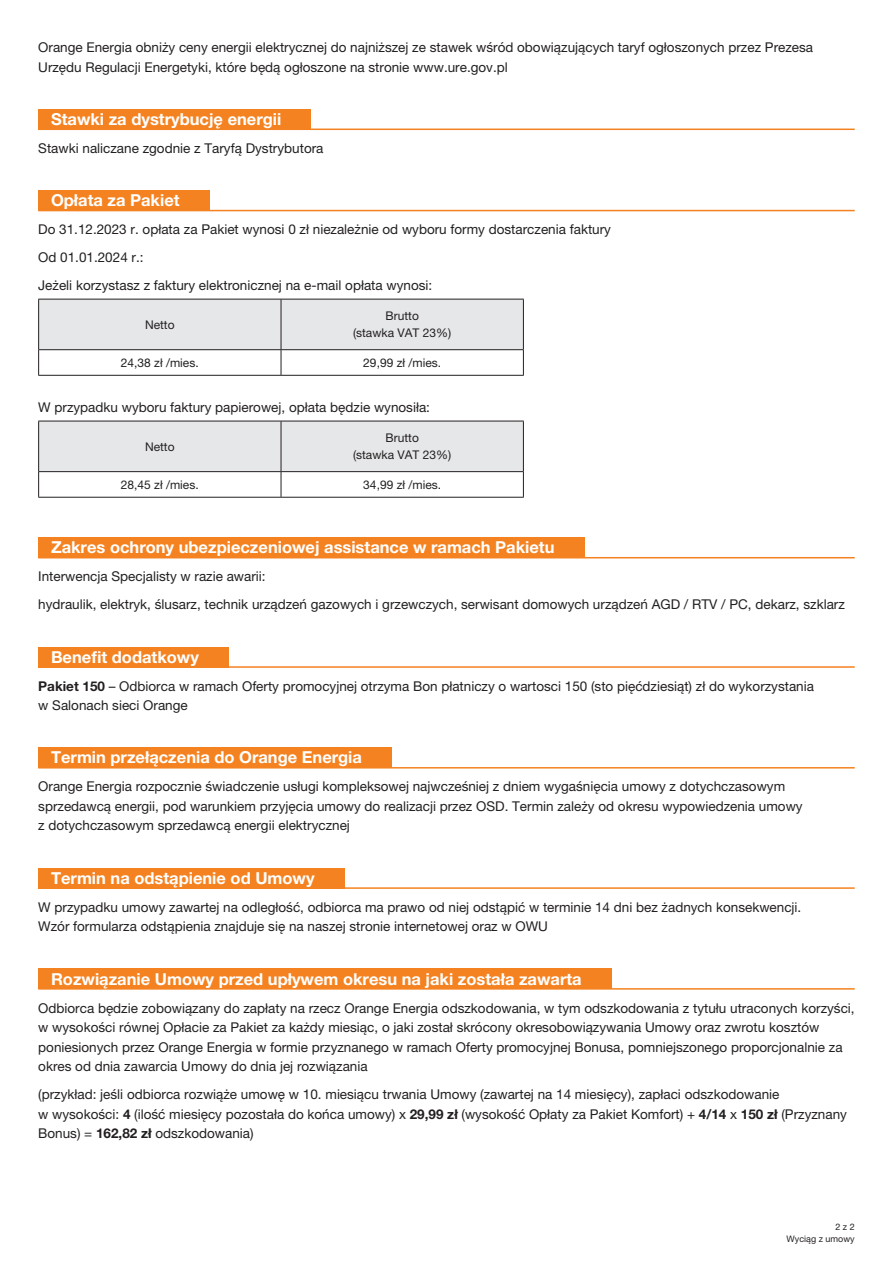
<style>
.page{position:relative;width:893px;height:1263px;background:#fff}
.page>*{position:absolute;margin:0;border:0;box-sizing:border-box;transform-origin:0 0}
.TYTUL_WYCIAG{font:700 16.5px "Helvetica Neue LT Pro";color:#fff}
.TXT{font:13.5px/19.5px "Helvetica Neue LT Pro";color:#231f20}
.TXT_TABELA{font:12px/16.5px "Helvetica Neue LT Pro";color:#231f20;text-align:center}
.t1{font:9px/12px "Helvetica Neue LT Pro";color:#231f20;text-align:right}
.s1{font-weight:700}
</style>
<div class="page">
<div style="left:38px;top:109px;width:273px;height:21px;background:#f58220"></div>
<hr style="left:38px;top:129px;width:817px;height:1px;background:#f58220">
<div style="left:38px;top:190px;width:171px;height:21px;background:#f58220"></div>
<hr style="left:38px;top:210px;width:817px;height:1px;background:#f58220">
<div style="left:38px;top:537px;width:546px;height:21px;background:#f58220"></div>
<hr style="left:38px;top:557px;width:817px;height:1px;background:#f58220">
<div style="left:38px;top:647px;width:191px;height:20px;background:#f58220"></div>
<hr style="left:38px;top:666px;width:817px;height:2px;background:#f58220">
<div style="left:38px;top:747px;width:354px;height:21px;background:#f58220"></div>
<hr style="left:38px;top:767px;width:817px;height:1px;background:#f58220">
<div style="left:38px;top:868px;width:306px;height:20px;background:#f58220"></div>
<hr style="left:38px;top:887px;width:817px;height:2px;background:#f58220">
<div style="left:38px;top:968px;width:573px;height:21px;background:#f58220"></div>
<hr style="left:38px;top:988px;width:817px;height:2px;background:#f58220">
<svg style="left:38px;top:300px;width:486px;height:75px"></svg>
<hr style="left:38px;top:375px;width:243px;height:1px;background:#231f20">
<hr style="left:281px;top:375px;width:243px;height:1px;background:#231f20">
<hr style="left:38px;top:299px;width:243px;height:1px;background:#231f20">
<hr style="left:38px;top:299px;width:1px;height:50px;background:#231f20">
<hr style="left:281px;top:299px;width:243px;height:1px;background:#231f20">
<hr style="left:523px;top:299px;width:1px;height:50px;background:#231f20">
<hr style="left:38px;top:349px;width:243px;height:1px;background:#231f20">
<hr style="left:281px;top:349px;width:243px;height:1px;background:#231f20">
<svg style="left:38px;top:422px;width:486px;height:75px"></svg>
<hr style="left:38px;top:497px;width:243px;height:1px;background:#231f20">
<hr style="left:281px;top:497px;width:243px;height:1px;background:#231f20">
<hr style="left:38px;top:421px;width:243px;height:1px;background:#231f20">
<hr style="left:38px;top:421px;width:1px;height:50px;background:#231f20">
<hr style="left:281px;top:421px;width:243px;height:1px;background:#231f20">
<hr style="left:523px;top:421px;width:1px;height:50px;background:#231f20">
<hr style="left:38px;top:471px;width:243px;height:1px;background:#231f20">
<hr style="left:281px;top:471px;width:243px;height:1px;background:#231f20">
<p class="TXT" style="left:38px;top:37px;width:776px">Orange Energia obniży ceny energii elektrycznej do najniższej ze stawek wśród obowiązujących taryf ogłoszonych przez Prezesa<br>Urzędu Regulacji Energetyki, które będą ogłoszone na stronie www.ure.gov.pl</p>
<p class="TYTUL_WYCIAG" style="left:51px;top:109px;width:232px">Stawki za dystrybucję energii</p>
<p class="TXT" style="left:38px;top:138px;width:287px">Stawki naliczane zgodnie z Taryfą Dystrybutora</p>
<p class="TYTUL_WYCIAG" style="left:51px;top:190px;width:130px">Opłata za Pakiet</p>
<p class="TXT" style="left:38px;top:219px;width:574px">Do 31.12.2023 r. opłata za Pakiet wynosi 0 zł niezależnie od wyboru formy dostarczenia faktury</p>
<p class="TXT" style="left:38px;top:247px;width:107px">Od 01.01.2024 r.:</p>
<p class="TXT" style="left:38px;top:275px;width:395px">Jeżeli korzystasz z faktury elektronicznej na e-mail opłata wynosi:</p>
<p class="TXT_TABELA" style="left:145px;top:316px;width:31px">Netto</p>
<p class="TXT_TABELA" style="left:353px;top:308px;width:100px">Brutto<br>(stawka VAT 23%)</p>
<p class="TXT_TABELA" style="left:121px;top:354px;width:79px">24,38 zł /mies.</p>
<p class="TXT_TABELA" style="left:363px;top:354px;width:79px">29,99 zł /mies.</p>
<p class="TXT" style="left:38px;top:397px;width:393px">W przypadku wyboru faktury papierowej, opłata będzie wynosiła:</p>
<p class="TXT_TABELA" style="left:145px;top:438px;width:31px">Netto</p>
<p class="TXT_TABELA" style="left:353px;top:430px;width:100px">Brutto<br>(stawka VAT 23%)</p>
<p class="TXT_TABELA" style="left:121px;top:476px;width:79px">28,45 zł /mies.</p>
<p class="TXT_TABELA" style="left:363px;top:476px;width:79px">34,99 zł /mies.</p>
<p class="TYTUL_WYCIAG" style="left:51px;top:537px;width:505px">Zakres ochrony ubezpieczeniowej assistance w ramach Pakietu</p>
<p class="TXT" style="left:38px;top:567px;width:229px">Interwencja Specjalisty w razie awarii:</p>
<p class="TXT" style="left:38px;top:595px;width:808px">hydraulik, elektryk, ślusarz, technik urządzeń gazowych i grzewczych, serwisant domowych urządzeń AGD / RTV / PC, dekarz, szklarz</p>
<p class="TYTUL_WYCIAG" style="left:51px;top:646px;width:149px">Benefit dodatkowy</p>
<p class="TXT" style="left:38px;top:676px;width:777px"><span class="s1">Pakiet 150</span> – Odbiorca w ramach Oferty promocyjnej otrzyma Bon płatniczy o wartosci 150 (sto pięćdziesiąt) zł do wykorzystania w Salonach sieci Orange</p>
<p class="TYTUL_WYCIAG" style="left:51px;top:747px;width:312px">Termin przełączenia do Orange Energia</p>
<p class="TXT" style="left:38px;top:777px;width:766px">Orange Energia rozpocznie świadczenie usługi kompleksowej najwcześniej z dniem wygaśnięcia umowy z dotychczasowym sprzedawcą energii, pod warunkiem przyjęcia umowy do realizacji przez OSD. Termin zależy od okresu wypowiedzenia umowy z dotychczasowym sprzedawcą energii elektrycznej</p>
<p class="TYTUL_WYCIAG" style="left:51px;top:868px;width:265px">Termin na odstąpienie od Umowy</p>
<p class="TXT" style="left:38px;top:897px;width:765px">W przypadku umowy zawartej na odległość, odbiorca ma prawo od niej odstąpić w terminie 14 dni bez żadnych konsekwencji.<br>Wzór formularza odstąpienia znajduje się na naszej stronie internetowej oraz w OWU</p>
<p class="TYTUL_WYCIAG" style="left:51px;top:968px;width:532px">Rozwiązanie Umowy przed upływem okresu na jaki została zawarta</p>
<p class="TXT" style="left:38px;top:998px;width:818px">Odbiorca będzie zobowiązany do zapłaty na rzecz Orange Energia odszkodowania, w tym odszkodowania z tytułu utraconych korzyści, w wysokości równej Opłacie za Pakiet za każdy miesiąc, o jaki został skrócony okresobowiązywania Umowy oraz zwrotu kosztów poniesionych przez Orange Energia w formie przyznanego w ramach Oferty promocyjnej Bonusa, pomniejszonego proporcjonalnie za okres od dnia zawarcia Umowy do dnia jej rozwiązania</p>
<p class="TXT" style="left:38px;top:1084px;width:810px">(przykład: jeśli odbiorca rozwiąże umowę w 10. miesiącu trwania Umowy (zawartej na 14 miesięcy), zapłaci odszkodowanie<br>w wysokości: <span class="s1">4</span> (ilość miesięcy pozostała do końca umowy) x <span class="s1">29,99 zł</span> (wysokość Opłaty za Pakiet Komfort) + <span class="s1">4/14</span> x <span class="s1">150 zł</span> (Przyznany<br>Bonus) = <span class="s1">162,82 zł</span> odszkodowania)</p>
<p class="t1" style="left:786px;top:1220px;width:70px">2 z 2<br>Wyciąg z umowy</p>
</div>
